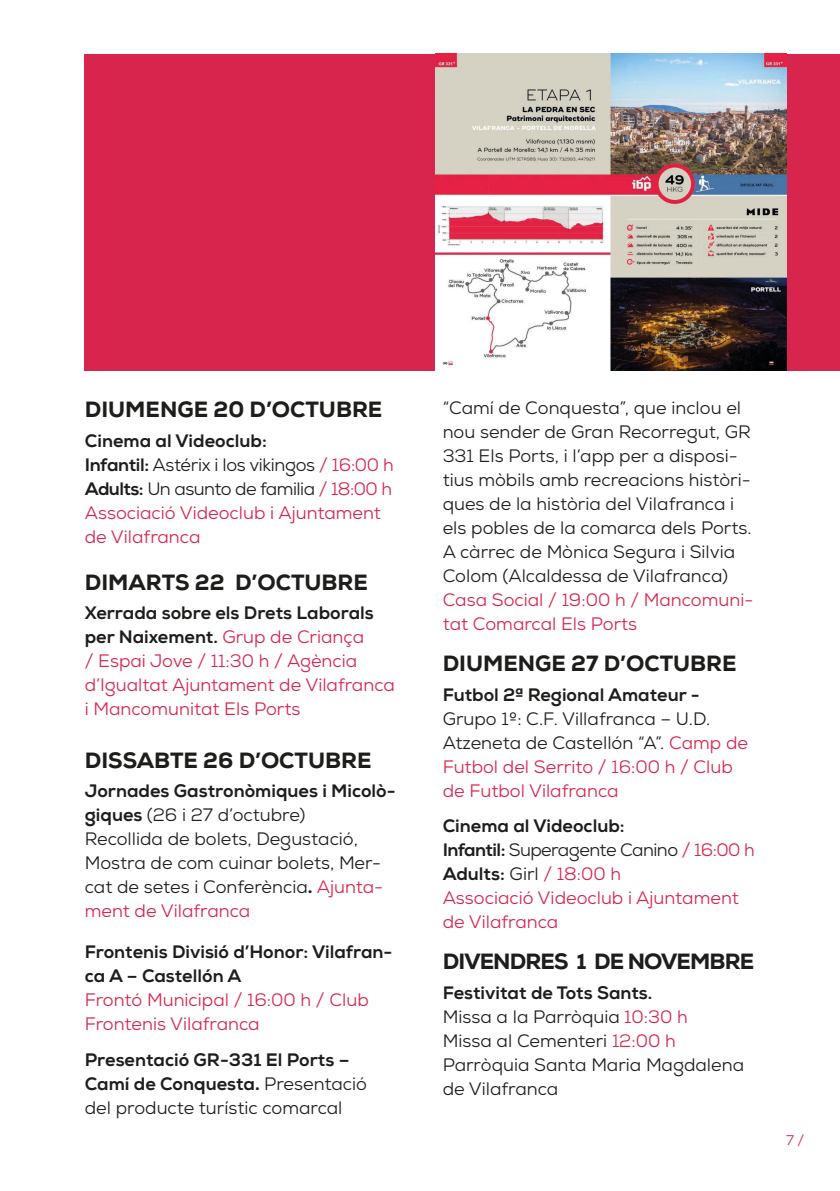
<style>
.page{position:relative;width:840px;height:1191px;background:#fff}
.page>*{position:absolute;margin:0;border:0;box-sizing:border-box;transform-origin:0 0}
.t1{font:800 22px "Nexa";color:#1d1d1b}
.t2{font:800 22px "Nexa";letter-spacing:-.04em;color:#1d1d1b}
.t3{font:18px/24px "Nexa";color:#d7254e}
.t4{font:18px/24px "Nexa";color:#1d1d1b}
.t5{font:800 18px/24px "Nexa";color:#1d1d1b}
.t6{font:14px "Nexa";color:#d7254e}
.s1{font-weight:800;color:#1d1d1b}
.s2{color:#1d1d1b}
.s3{font-weight:800}
.s4{color:#d7254e}
.s5{font-style:inherit}
.s6{font-weight:400}
</style>
<div class="page">
<div style="left:85px;top:54px;width:754px;height:316px;background:#d7254e"></div>
<img style="left:435px;top:54px;width:350px;height:316px">
<p class="t1" style="left:85px;top:395px;width:299px">DIUMENGE 20 D’OCTUBRE</p>
<p class="t3" style="left:85px;top:429px;width:310px"><span class="s1">Cinema al Videoclub:<br>Infantil:</span> <span class="s2">Astérix i los vikingos</span> / 16:00 h<br><span class="s1">Adults:</span> <span class="s2">Un asunto de familia</span> / 18:00 h<br>Associació Videoclub i Ajuntament de Vilafranca</p>
<p class="t1" style="left:85px;top:568px;width:284px">DIMARTS 22 D’OCTUBRE</p>
<p class="t3" style="left:85px;top:601px;width:311px"><span class="s1">Xerrada sobre els Drets Laborals per Naixement.</span> Grup de Criança<br>/ Espai Jove / 11:30 h / Agència d’Igualtat Ajuntament de Vilafranca i Mancomunitat Els Ports</p>
<p class="t1" style="left:85px;top:746px;width:288px">DISSABTE 26 D’OCTUBRE</p>
<p class="t4" style="left:85px;top:779px;width:312px"><span class="s3">Jornades Gastronòmiques i Micolò&shy;giques</span> (26 i 27 d’octubre)<br>Recollida de bolets, Degustació,<br>Mostra de com cuinar bolets, Mer&shy;cat de setes i Conferència<span class="s3">.</span> <span class="s4">Ajunta&shy;ment de Vilafranca</span></p>
<p class="t5" style="left:85px;top:940px;width:309px">Frontenis Divisió d’Honor: Vilafran&shy;ca A – Castellón A</p>
<p class="t3" style="left:85px;top:988px;width:285px">Frontó Municipal / 16:00 h / Club<br>Frontenis Vilafranca</p>
<p class="t5" style="left:85px;top:1047px;width:283px">Presentació GR-331 El Ports –<br>Camí de Conquesta<span class="s5">.</span> <span class="s6">Presentació del producte turístic comarcal</span></p>
<p class="t4" style="left:442px;top:396px;width:310px">“Camí de Conquesta”, que inclou el nou sender de Gran Recorregut, GR 331 Els Ports, i l’app per a disposi&shy;tius mòbils amb recreacions històri&shy;ques de la història del Vilafranca i els pobles de la comarca dels Ports.<br>A càrrec de Mònica Segura i Silvia Colom (Alcaldessa de Vilafranca)</p>
<p class="t3" style="left:442px;top:588px;width:312px">Casa Social / 19:00 h / Mancomuni&shy;tat Comarcal Els Ports</p>
<p class="t1" style="left:442px;top:649px;width:295px">DIUMENGE 27 D’OCTUBRE</p>
<p class="t5" style="left:442px;top:683px;width:258px">Futbol 2ª Regional Amateur -</p>
<p class="t3" style="left:442px;top:707px;width:307px"><span class="s2">Grupo 1º: C.F. Villafranca – U.D.<br>Atzeneta de Castellón “A”.</span> Camp de<br>Futbol del Serrito / 16:00 h / Club de Futbol Vilafranca</p>
<p class="t3" style="left:442px;top:814px;width:313px"><span class="s1">Cinema al Videoclub:<br>Infantil:</span> <span class="s2">Superagente Canino</span> / 16:00 h<br><span class="s1">Adults:</span> <span class="s2">Girl</span> / 18:00 h<br>Associació Videoclub i Ajuntament de Vilafranca</p>
<p class="t2" style="left:442px;top:947px;width:313px">DIVENDRES 1 DE NOVEMBRE</p>
<p class="t4" style="left:442px;top:981px;width:303px"><span class="s3">Festivitat de Tots Sants.<br></span>Missa a la Parròquia <span class="s4">10:30 h<br></span>Missa al Cementeri <span class="s4">12:00 h<br></span>Parròquia Santa Maria Magdalena de Vilafranca</p>
<p class="t6" style="left:785px;top:1131px;width:20px">7 /</p>
</div>
